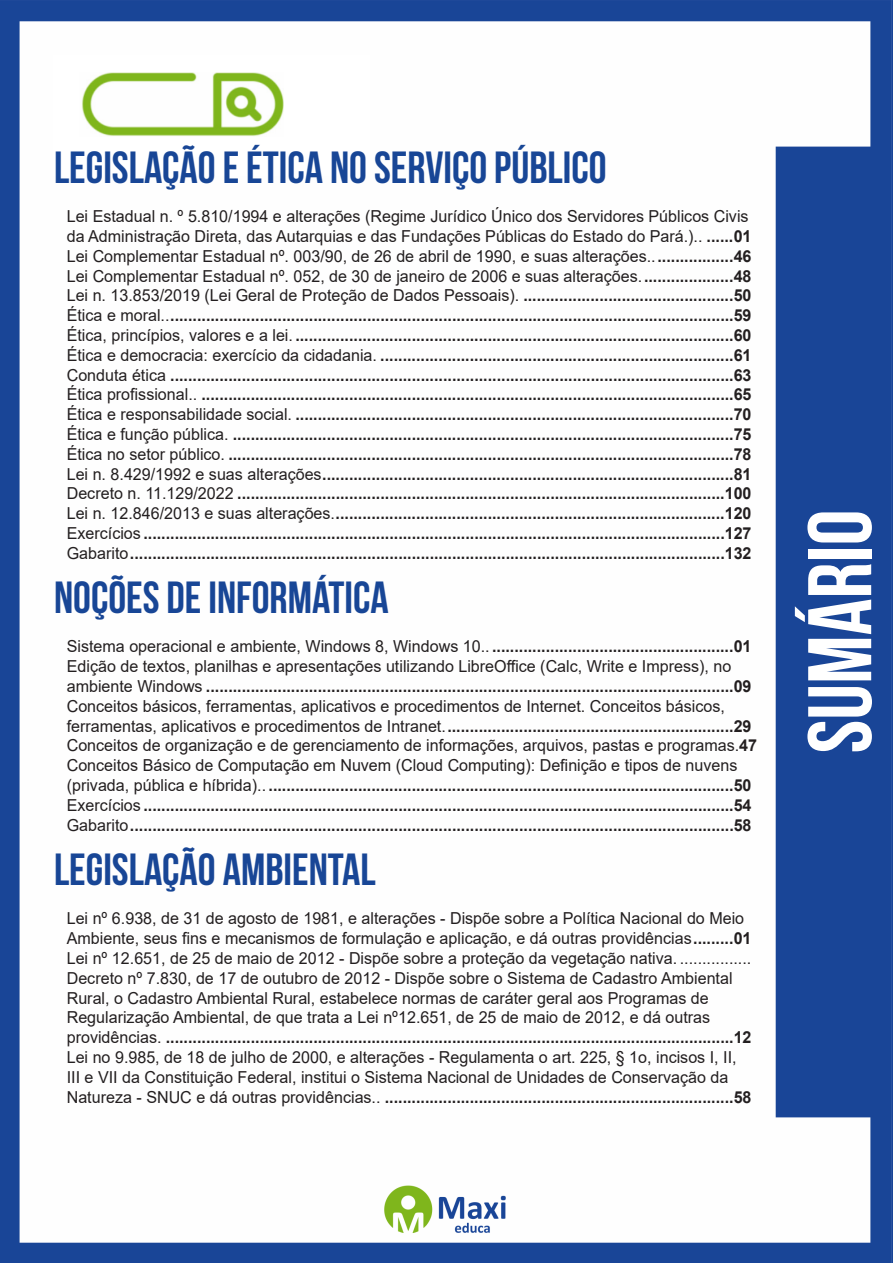
<style>
.page{position:relative;width:893px;height:1263px;background:#fff}
.page>*{position:absolute;margin:0;border:0;box-sizing:border-box;transform-origin:0 0}
.t1{font:700 90px "Bebas Neue";color:#fff}
.t2{font:700 45px "Bebas Neue";color:#184696}
.TABULAÇÃO_BOLD{font:700 16.5px "Arial";color:#231f20}
.TABULAÇÃO_BOLD-2{font:16.5px "Arial";color:#231f20}
.s1{font-weight:700}
.s2{font-weight:400}
</style>
<div class="page">
<img style="left:0;top:0;width:893px;height:1263px">
<div style="left:53px;top:55px;width:317px;height:121px;background:#fff"></div>
<img style="left:82px;top:72px;width:201px;height:64px">
<p class="t2" style="left:54px;top:142px;width:554px">LEGISLAÇÃO E ÉTICA NO SERVIÇO PÚBLICO</p>
<p class="TABULAÇÃO_BOLD-2" style="left:67px;top:205px;width:683px">Lei Estadual n. º 5.810/1994 e alterações (Regime Jurídico Único dos Servidores Públicos Civis</p>
<p class="TABULAÇÃO_BOLD-2" style="left:67px;top:225px;width:686px">da Administração Direta, das Autarquias e das Fundações Públicas do Estado do Pará.).. <span class="s1">......01</span></p>
<p class="TABULAÇÃO_BOLD-2" style="left:67px;top:245px;width:686px">Lei Complementar Estadual nº. 003/90, de 26 de abril de 1990, e suas alterações..<span class="s1">.................46</span></p>
<p class="TABULAÇÃO_BOLD-2" style="left:67px;top:264px;width:686px">Lei Complementar Estadual nº. 052, de 30 de janeiro de 2006 e suas alterações.<span class="s1">....................48</span></p>
<p class="TABULAÇÃO_BOLD-2" style="left:67px;top:284px;width:686px">Lei n. 13.853/2019 (Lei Geral de Proteção de Dados Pessoais). <span class="s1">...............................................50</span></p>
<p class="TABULAÇÃO_BOLD" style="left:67px;top:304px;width:686px"><span class="s2">Ética e moral..</span>..............................................................................................................................59</p>
<p class="TABULAÇÃO_BOLD" style="left:67px;top:324px;width:686px"><span class="s2">Ética, princípios, valores e a lei.</span> ..................................................................................................60</p>
<p class="TABULAÇÃO_BOLD" style="left:67px;top:343px;width:686px"><span class="s2">Ética e democracia: exercício da cidadania.</span> ...............................................................................61</p>
<p class="TABULAÇÃO_BOLD" style="left:67px;top:363px;width:686px"><span class="s2">Conduta ética</span> ..............................................................................................................................63</p>
<p class="TABULAÇÃO_BOLD" style="left:67px;top:383px;width:686px"><span class="s2">Ética profissional..</span> .......................................................................................................................65</p>
<p class="TABULAÇÃO_BOLD" style="left:67px;top:403px;width:686px"><span class="s2">Ética e responsabilidade social.</span> ..................................................................................................70</p>
<p class="TABULAÇÃO_BOLD" style="left:67px;top:423px;width:686px"><span class="s2">Ética e função pública.</span> ................................................................................................................75</p>
<p class="TABULAÇÃO_BOLD" style="left:67px;top:442px;width:686px"><span class="s2">Ética no setor público.</span> .................................................................................................................78</p>
<p class="TABULAÇÃO_BOLD" style="left:67px;top:462px;width:686px"><span class="s2">Lei n. 8.429/1992 e suas alterações</span>............................................................................................81</p>
<p class="TABULAÇÃO_BOLD" style="left:67px;top:482px;width:686px"><span class="s2">Decreto n. 11.129/2022</span> .............................................................................................................100</p>
<p class="TABULAÇÃO_BOLD" style="left:67px;top:502px;width:686px"><span class="s2">Lei n. 12.846/2013 e suas alterações.</span>.......................................................................................120</p>
<p class="TABULAÇÃO_BOLD" style="left:67px;top:522px;width:686px"><span class="s2">Exercícios</span> ..................................................................................................................................127</p>
<p class="TABULAÇÃO_BOLD" style="left:67px;top:541px;width:686px"><span class="s2">Gabarito</span>.....................................................................................................................................132</p>
<p class="t2" style="left:54px;top:573px;width:336px">NOÇÕES DE INFORMÁTICA</p>
<p class="TABULAÇÃO_BOLD" style="left:67px;top:635px;width:686px"><span class="s2">Sistema operacional e ambiente, Windows 8, Windows 10..</span> ......................................................01</p>
<p class="TABULAÇÃO_BOLD-2" style="left:67px;top:655px;width:666px">Edição de textos, planilhas e apresentações utilizando LibreOffice (Calc, Write e Impress), no</p>
<p class="TABULAÇÃO_BOLD" style="left:67px;top:675px;width:686px"><span class="s2">ambiente Windows</span> ......................................................................................................................09</p>
<p class="TABULAÇÃO_BOLD-2" style="left:67px;top:695px;width:660px">Conceitos básicos, ferramentas, aplicativos e procedimentos de Internet. Conceitos básicos,</p>
<p class="TABULAÇÃO_BOLD" style="left:67px;top:714px;width:686px"><span class="s2">ferramentas, aplicativos e procedimentos de Intranet.</span>................................................................29</p>
<p class="TABULAÇÃO_BOLD-2" style="left:67px;top:734px;width:692px">Conceitos de organização e de gerenciamento de informações, arquivos, pastas e programas.<span class="s1">47</span></p>
<p class="TABULAÇÃO_BOLD-2" style="left:67px;top:754px;width:672px">Conceitos Básico de Computação em Nuvem (Cloud Computing): Definição e tipos de nuvens</p>
<p class="TABULAÇÃO_BOLD" style="left:67px;top:774px;width:686px"><span class="s2">(privada, pública e híbrida)..</span> ........................................................................................................50</p>
<p class="TABULAÇÃO_BOLD" style="left:67px;top:793px;width:686px"><span class="s2">Exercícios</span> ....................................................................................................................................54</p>
<p class="TABULAÇÃO_BOLD" style="left:67px;top:813px;width:686px"><span class="s2">Gabarito</span>.......................................................................................................................................58</p>
<p class="t2" style="left:54px;top:844px;width:323px">LEGISLAÇÃO AMBIENTAL</p>
<p class="TABULAÇÃO_BOLD-2" style="left:67px;top:907px;width:679px">Lei nº 6.938, de 31 de agosto de 1981, e alterações - Dispõe sobre a Política Nacional do Meio</p>
<p class="TABULAÇÃO_BOLD-2" style="left:67px;top:927px;width:686px">Ambiente, seus fins e mecanismos de formulação e aplicação, e dá outras providências<span class="s1">.........01</span></p>
<p class="TABULAÇÃO_BOLD-2" style="left:67px;top:947px;width:686px">Lei nº 12.651, de 25 de maio de 2012 - Dispõe sobre a proteção da vegetação nativa. ................</p>
<p class="TABULAÇÃO_BOLD-2" style="left:67px;top:966px;width:667px">Decreto nº 7.830, de 17 de outubro de 2012 - Dispõe sobre o Sistema de Cadastro Ambiental</p>
<p class="TABULAÇÃO_BOLD-2" style="left:67px;top:986px;width:643px">Rural, o Cadastro Ambiental Rural, estabelece normas de caráter geral aos Programas de</p>
<p class="TABULAÇÃO_BOLD-2" style="left:67px;top:1006px;width:645px">Regularização Ambiental, de que trata a Lei nº12.651, de 25 de maio de 2012, e dá outras</p>
<p class="TABULAÇÃO_BOLD" style="left:67px;top:1026px;width:686px"><span class="s2">providências.</span> ...............................................................................................................................12</p>
<p class="TABULAÇÃO_BOLD-2" style="left:67px;top:1046px;width:671px">Lei no 9.985, de 18 de julho de 2000, e alterações - Regulamenta o art. 225, § 1o, incisos I, II,</p>
<p class="TABULAÇÃO_BOLD-2" style="left:67px;top:1065px;width:663px">III e VII da Constituição Federal, institui o Sistema Nacional de Unidades de Conservação da</p>
<p class="TABULAÇÃO_BOLD" style="left:67px;top:1085px;width:686px"><span class="s2">Natureza - SNUC e dá outras providências..</span> ..............................................................................58</p>
<h1 class="t1" style="left:791px;top:753px;width:245px;rotate:-90deg">SUMÁRIO</h1>
</div>
